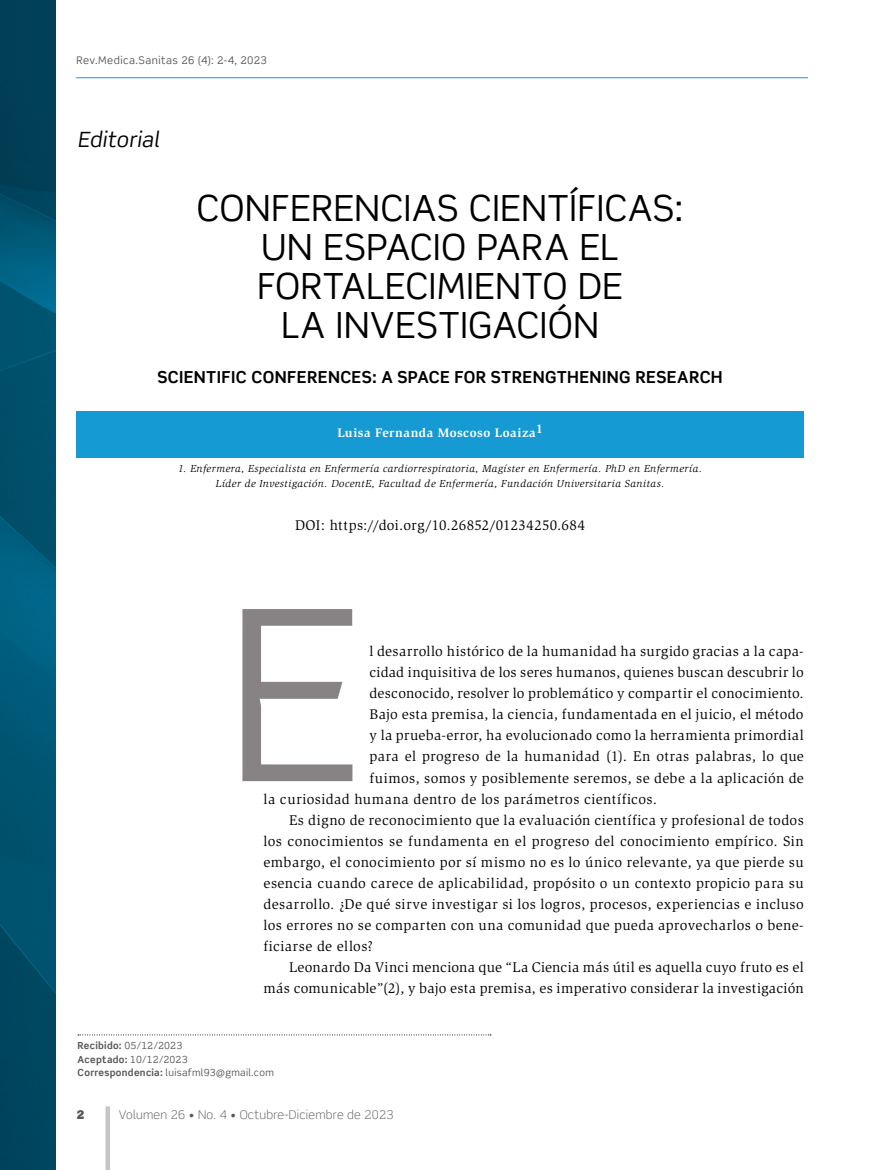
<style>
.page{position:relative;width:872px;height:1170px;background:#fff}
.page>*{position:absolute;margin:0;border:0;box-sizing:border-box;transform-origin:0 0}
._05Tit_princ{font:36px/39px "Scene Std";letter-spacing:.01em;color:#000;text-align:center}
._04Antetitulo{font:italic 21px "Scene Std";letter-spacing:.02em;color:#000}
._06Tit_ingles{font:700 16.5px "Scene Std";letter-spacing:.025em;color:#000}
._01Body_text{font:14.4px/21px "Slimbach Std";letter-spacing:.02em;color:#000;text-align:justify}
._02Body_sin_sang{font:14.4px "Slimbach Std";letter-spacing:.025em;color:#000}
._07Autores{font:700 12.75px "Slimbach Std";letter-spacing:.04em;color:#fff}
.t1{font:300 12px "Scene Std";letter-spacing:.025em;color:#575756}
.t2{font:900 12px "Scene Std";color:#575756}
._08Filiacion_Autores{font:italic 10.5px/15px "Slimbach Std";letter-spacing:.045em;color:#000;text-align:center}
.t3{font:10.5px "Scene Std";letter-spacing:.045em;color:#575756}
._03pie_de_pagina{font:9.75px "Scene Std";letter-spacing:.025em;color:#575756}
.s1{font-style:inherit}
.s2{font-weight:700}
</style>
<div class="page">
<hr style="left:106px;top:1106px;width:4px;height:63px;background:#c6c6c6">
<hr style="left:76px;top:77px;width:732px;height:1px;background:#169ad3">
<img style="left:0;top:0;width:55px;height:1169px">
<div style="left:76px;top:411px;width:727px;height:47px;background:#169ad3"></div>
<svg style="left:78px;top:1034px;width:413px;height:1px"></svg>
<svg style="left:242px;top:609px;width:110px;height:172px"></svg>
<p class="t3" style="left:77px;top:53px;width:192px">Rev.Medica.Sanitas <span class="s1">26 (4): 2-4, 2023</span></p>
<p class="_04Antetitulo" style="left:78px;top:127px;width:83px">Editorial</p>
<p class="_05Tit_princ" style="left:197px;top:188px;width:488px">CONFERENCIAS CIENTÍFICAS:<br>UN ESPACIO PARA EL<br>FORTALECIMIENTO DE<br>LA INVESTIGACIÓN</p>
<p class="_06Tit_ingles" style="left:157px;top:367px;width:567px">SCIENTIFIC CONFERENCES: A SPACE FOR STRENGTHENING RESEARCH</p>
<p class="_07Autores" style="left:337px;top:425px;width:207px">Luisa Fernanda Moscoso Loaiza1</p>
<p class="_08Filiacion_Autores" style="left:178px;top:461px;width:525px">1. Enfermera, Especialista en Enfermería cardiorrespiratoria, Magíster en Enfermería. PhD en Enfermería.<br>Líder de Investigación. DocentE, Facultad de Enfermería, Fundación Universitaria Sanitas.</p>
<p class="_02Body_sin_sang" style="left:295px;top:517px;width:292px">DOI: https://doi.org/10.26852/01234250.684</p>
<p class="_02Body_sin_sang" style="left:369px;top:643px;width:436px">l desarrollo histórico de la humanidad ha surgido gracias a la capa-</p>
<p class="_02Body_sin_sang" style="left:369px;top:664px;width:436px">cidad inquisitiva de los seres humanos, quienes buscan descubrir lo</p>
<p class="_02Body_sin_sang" style="left:369px;top:685px;width:436px">desconocido, resolver lo problemático y compartir el conocimiento.</p>
<p class="_02Body_sin_sang" style="left:369px;top:706px;width:436px">Bajo esta premisa, la ciencia, fundamentada en el juicio, el método</p>
<p class="_02Body_sin_sang" style="left:369px;top:727px;width:436px">y la prueba-error, ha evolucionado como la herramienta primordial</p>
<p class="_02Body_sin_sang" style="left:369px;top:748px;width:436px">para el progreso de la humanidad (1). En otras palabras, lo que</p>
<p class="_02Body_sin_sang" style="left:369px;top:769px;width:436px">fuimos, somos y posiblemente seremos, se debe a la aplicación de</p>
<p class="_02Body_sin_sang" style="left:263px;top:790px;width:395px">la curiosidad humana dentro de los parámetros científicos.</p>
<p class="_01Body_text" style="left:263px;top:809px;width:542px;text-indent:26px">Es digno de reconocimiento que la evaluación científica y profesional de todos los conocimientos se fundamenta en el progreso del conocimiento empírico. Sin embargo, el conocimiento por sí mismo no es lo único relevante, ya que pierde su esencia cuando carece de aplicabilidad, propósito o un contexto propicio para su desarrollo. ¿De qué sirve investigar si los logros, procesos, experiencias e incluso los errores no se comparten con una comunidad que pueda aprovecharlos o bene&shy;ficiarse de ellos?</p>
<p class="_01Body_text" style="left:263px;top:956px;width:542px;text-align:right">Leonardo Da Vinci menciona que “La Ciencia más útil es aquella cuyo fruto es el más comunicable”(2), y bajo esta premisa, es imperativo considerar la investigación</p>
<p class="_03pie_de_pagina" style="left:78px;top:1039px;width:106px"><span class="s2">Recibido:</span> 05/12/2023</p>
<p class="_03pie_de_pagina" style="left:78px;top:1053px;width:111px"><span class="s2">Aceptado:</span> 10/12/2023</p>
<p class="_03pie_de_pagina" style="left:78px;top:1066px;width:198px"><span class="s2">Correspondencia:</span> luisafml93@gmail.com</p>
<p class="t2" style="left:76px;top:1106px;width:10px">2</p>
<p class="t1" style="left:119px;top:1106px;width:276px">Volumen 26 • No. 4 • Octubre-Diciembre de 2023</p>
</div>
